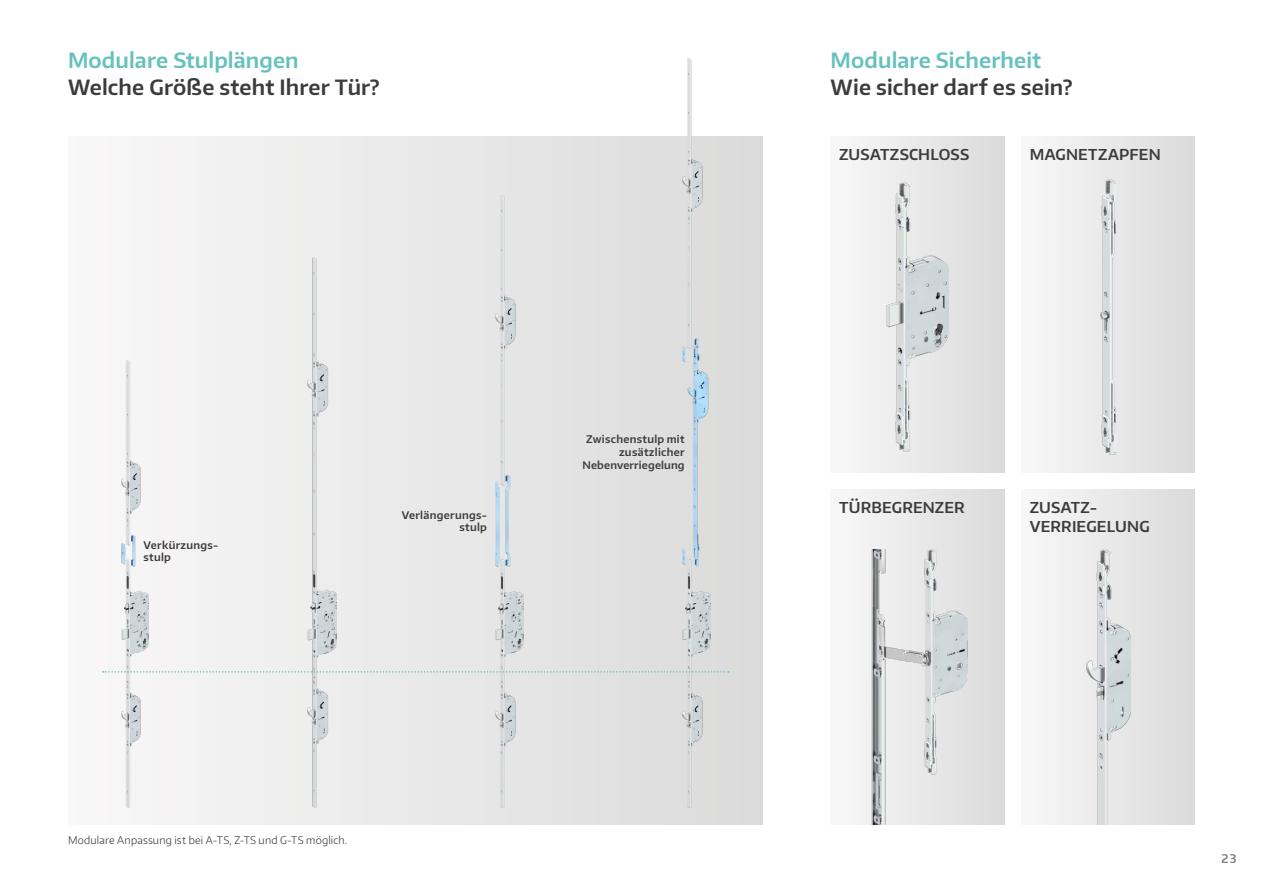
<style>
.page{position:relative;width:1263px;height:893px;background:#fff}
.page>*{position:absolute;margin:0;border:0;box-sizing:border-box;transform-origin:0 0}
.t1{font:600 21px "Encode Sans Normal";letter-spacing:.01em;color:#3c3c3b}
.t2{font:600 21px "Encode Sans Normal";letter-spacing:.005em;color:#66c1be}
.t3{font:600 15px/19.5px "Encode Sans Normal";letter-spacing:.015em;color:#3c3c3b}
.t4{font:600 12px "Encode Sans Normal";color:#000}
.t5{font:600 10.5px/12.6px "Encode Sans Normal";letter-spacing:.03em;color:#3c3c3b;text-align:right}
.t6{font:300 10.5px "Encode Sans Normal";letter-spacing:.02em;color:#3c3c3b}
</style>
<div class="page">
<div style="left:68px;top:136px;width:695px;height:689px;background:linear-gradient(to right,#f9f8f8,#dbdbda)"></div>
<img style="left:121px;top:360px;width:28px;height:448px">
<img style="left:308px;top:257px;width:28px;height:551px">
<img style="left:495px;top:195px;width:28px;height:613px">
<img style="left:682px;top:59px;width:28px;height:749px">
<svg style="left:103px;top:671px;width:626px;height:2px"></svg>
<div style="left:831px;top:136px;width:173px;height:336px;background:linear-gradient(to right,#f9f8f8,#dbdbdb)"></div>
<img style="left:887px;top:182px;width:61px;height:270px">
<div style="left:831px;top:489px;width:173px;height:336px;background:linear-gradient(to right,#f9f8f8,#dbdbdb)"></div>
<img style="left:867px;top:549px;width:101px;height:276px">
<div style="left:1021px;top:136px;width:174px;height:336px;background:linear-gradient(to right,#f9f8f8,#dbdbdb)"></div>
<img style="left:1100px;top:180px;width:16px;height:274px">
<div style="left:1021px;top:489px;width:174px;height:336px;background:linear-gradient(to right,#f9f8f8,#dbdbdb)"></div>
<img style="left:1086px;top:549px;width:44px;height:276px">
<h1 class="t2" style="left:68px;top:46px;width:232px">Modulare Stulplängen</h1>
<h1 class="t1" style="left:68px;top:73px;width:313px">Welche Größe steht Ihrer Tür?</h1>
<p class="t5" style="left:144px;top:538px;width:76px;text-align:left">Verkürzungs&shy;stulp</p>
<p class="t5" style="left:402px;top:508px;width:87px">Verlängerungs&shy;stulp</p>
<p class="t5" style="left:583px;top:433px;width:104px">Zwischenstulp mit zusätzlicher<br>Nebenverriegelung</p>
<p class="t6" style="left:68px;top:833px;width:281px">Modulare Anpassung ist bei A-TS, Z-TS und G-TS möglich.</p>
<h1 class="t2" style="left:831px;top:46px;width:212px">Modulare Sicherheit</h1>
<h1 class="t1" style="left:831px;top:73px;width:243px">Wie sicher darf es sein?</h1>
<h2 class="t3" style="left:839px;top:144px;width:132px">ZUSATZSCHLOSS</h2>
<h2 class="t3" style="left:1030px;top:144px;width:132px">MAGNETZAPFEN</h2>
<h2 class="t3" style="left:839px;top:497px;width:127px">TÜRBEGRENZER</h2>
<h2 class="t3" style="left:1030px;top:497px;width:121px">ZUSATZ-<br>VERRIEGELUNG</h2>
<p class="t4" style="left:1221px;top:850px;width:17px">23</p>
</div>
